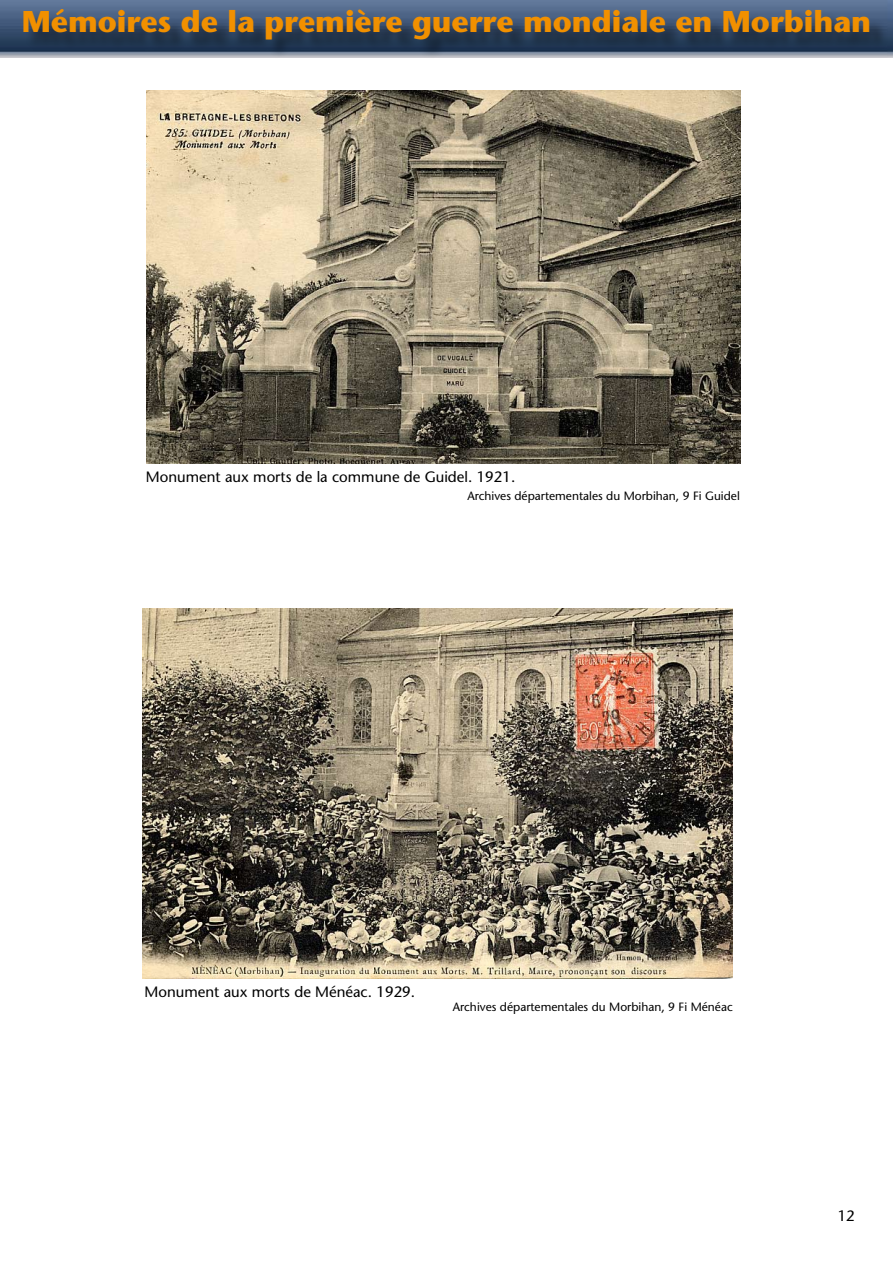
<style>
.page{position:relative;width:893px;height:1263px;background:#fff}
.page>*{position:absolute;margin:0;border:0;box-sizing:border-box;transform-origin:0 0}
.t1{font:700 30px "Stone Sans Std";color:#f19000}
.t2{font:500 15px "Stone Sans Std";color:#000}
.t3{font:500 12px "Stone Sans Std";color:#000}
</style>
<div class="page">
<img style="left:0;top:0;width:893px;height:57px">
<div style="left:24px;top:11px;width:866px;height:49px;background:#000;opacity:.45"></div>
<img style="left:147px;top:90px;width:594px;height:373px">
<img style="left:143px;top:608px;width:589px;height:370px">
<h1 class="t1" style="left:22px;top:4px;width:851px">Mémoires de la première guerre mondiale en Morbihan</h1>
<p class="t2" style="left:146px;top:467px;width:371px">Monument aux morts de la commune de Guidel. 1921.</p>
<p class="t3" style="left:467px;top:488px;width:274px">Archives départementales du Morbihan, 9 Fi Guidel</p>
<p class="t2" style="left:145px;top:982px;width:272px">Monument aux morts de Ménéac. 1929.</p>
<p class="t3" style="left:453px;top:1000px;width:281px">Archives départementales du Morbihan, 9 Fi Ménéac</p>
<p class="t2" style="left:838px;top:1207px;width:19px">12</p>
</div>
